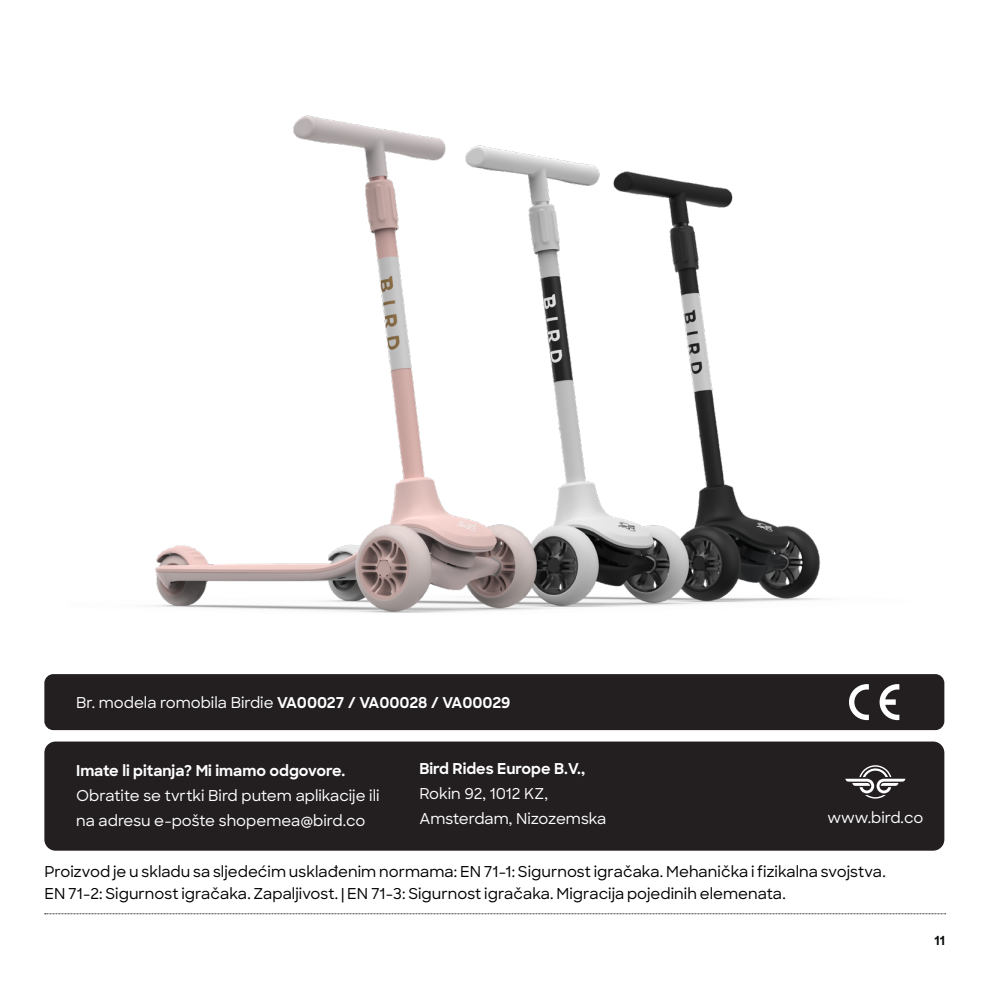
<style>
.page{position:relative;width:990px;height:990px;background:#fff}
.page>*{position:absolute;margin:0;border:0;box-sizing:border-box;transform-origin:0 0}
.t1{font:500 15px/25px "Sharp Sans";color:#fff}
.t2{font:500 15px/22.5px "Sharp Sans";letter-spacing:.005em;color:#000}
.t3{font:700 15px "Sharp Sans";color:#fff}
.t4{font:700 12.5px "Sharp Sans";color:#080a09}
.s1{font-weight:700}
</style>
<div class="page">
<svg style="left:45px;top:913px;width:901px;height:1px"></svg>
<img style="left:152px;top:115px;width:673px;height:498px">
<div style="left:44px;top:674px;width:900px;height:56px;background:#231f20;border-radius:9px"></div>
<div style="left:44px;top:742px;width:900px;height:109px;background:#231f20;border-radius:11px"></div>
<svg style="left:845px;top:765px;width:60px;height:34px"></svg>
<svg style="left:880px;top:684px;width:19px;height:36px"></svg>
<svg style="left:849px;top:684px;width:20px;height:36px"></svg>
<p class="t1" style="left:76px;top:689px;width:436px">Br. modela romobila Birdie <span class="s1">VA00027 / VA00028 / VA00029</span></p>
<p class="t1" style="left:76px;top:757px;width:305px"><span class="s1">Imate li pitanja? Mi imamo odgovore.<br></span>Obratite se tvrtki Bird putem aplikacije ili na adresu e-pošte shopemea@bird.co</p>
<p class="t3" style="left:419px;top:758px;width:167px">Bird Rides Europe B.V.,</p>
<p class="t1" style="left:419px;top:781px;width:188px">Rokin 92, 1012 KZ,<br>Amsterdam, Nizozemska</p>
<p class="t1" style="left:827px;top:805px;width:98px">www.bird.co</p>
<p class="t2" style="left:44px;top:860px;width:843px">Proizvod je u skladu sa sljedećim usklađenim normama: EN 71-1: Sigurnost igračaka. Mehanička i fizikalna svojstva.<br>EN 71-2: Sigurnost igračaka. Zapaljivost. | EN 71-3: Sigurnost igračaka. Migracija pojedinih elemenata.</p>
<p class="t4" style="left:935px;top:931px;width:12px">11</p>
</div>
